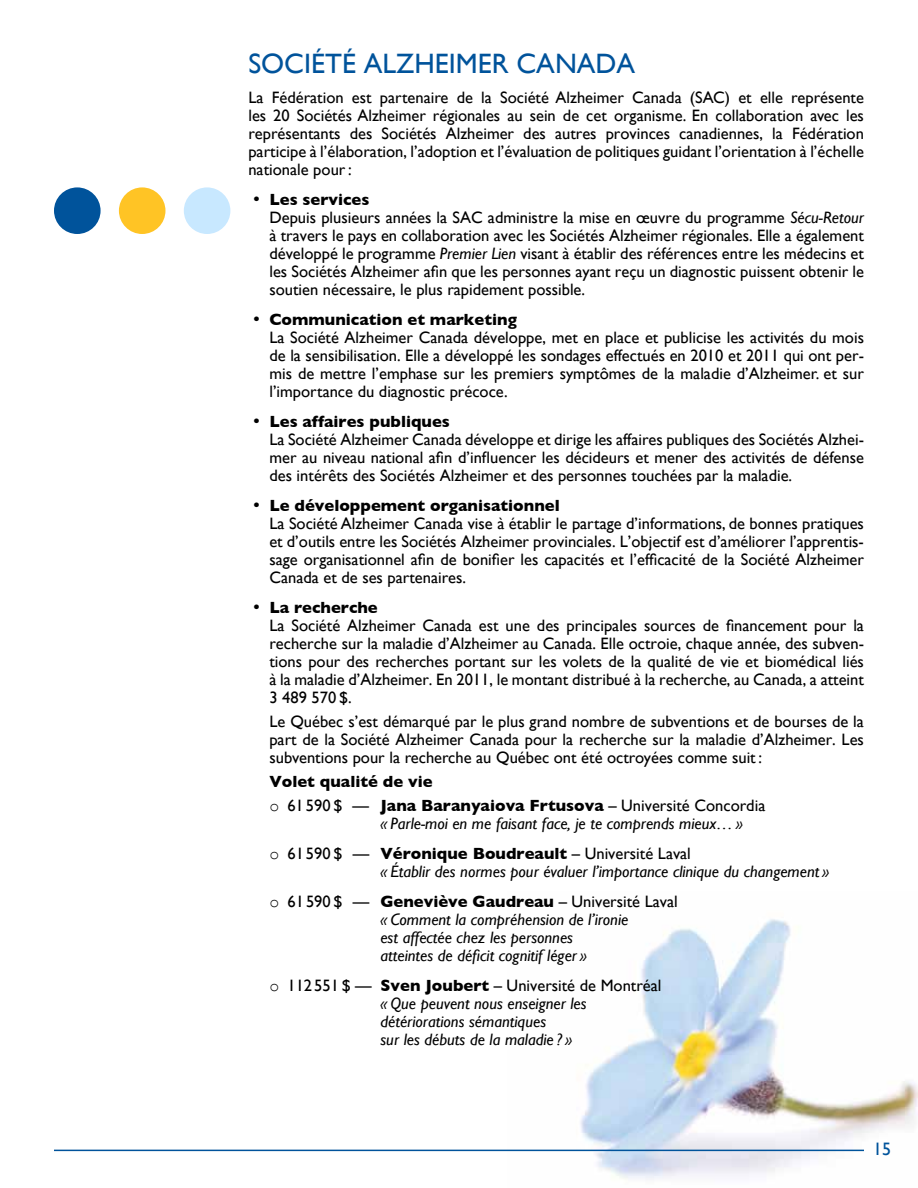
<style>
.page{position:relative;width:918px;height:1188px;background:#fff}
.page>*{position:absolute;margin:0;border:0;box-sizing:border-box;transform-origin:0 0}
.t1{font:28.05px "Gill Sans";color:#00539b}
.t2{font:18px "Gill Sans";color:#00539b}
.t3{font:16.5px/18px "Gill Sans";color:#000}
.t4{font:italic 16.5px/18px "Gill Sans";color:#000}
.t5{font:700 16.5px/24px "Gill Sans";color:#000}
.s1{font-style:italic}
.s2{font-weight:700}
.s3{font-family:"Courier New";font-weight:400}
.s4{font-weight:400}
.s5{font-family:"Courier New";font-style:normal}
.s6{font-style:normal}
.s7{font-weight:700;font-style:normal}
</style>
<div class="page">
<img style="left:507px;top:919px;width:411px;height:261px">
<hr style="left:54px;top:1150px;width:810px;height:1px;background:#00539b">
<div style="left:54px;top:187px;width:47px;height:47px;background:#00539b;border-radius:50%"></div>
<div style="left:119px;top:187px;width:46px;height:47px;background:#ffc425;border-radius:50%"></div>
<div style="left:184px;top:187px;width:46px;height:47px;background:#c8e8ff;border-radius:50%"></div>
<h1 class="t1" style="left:248px;top:47px;width:19px">Soc</h1>
<h1 class="t1" style="left:304px;top:47px;width:333px">iété Alzh eimer Canada</h1>
<p class="t3" style="left:248px;top:89px;width:617px;text-align:justify">La Fédération est partenaire de la Société Alzheimer Canada (SAC) et elle représente les 20 Sociétés Alzheimer régionales au sein de cet organisme. En collaboration avec les représentants des Sociétés Alzheimer des autres provinces canadiennes, la Fédération participe à l’élaboration, l’adoption et l’évaluation de politiques guidant l’orientation à l’échelle nationale pour :</p>
<p class="t5" style="left:253px;top:188px;width:118px">• Les services</p>
<p class="t3" style="left:253px;top:209px;width:613px">Depuis plusieurs années la SAC administre la mise en œuvre du programme <span class="s1">Sécu-Retour</span></p>
<p class="t3" style="left:269px;top:227px;width:596px">à travers le pays en collaboration avec les Sociétés Alzheimer régionales. Elle a également</p>
<p class="t3" style="left:269px;top:245px;width:596px">développé le programme <span class="s1">Premier Lien</span> visant à établir des références entre les médecins et</p>
<p class="t3" style="left:269px;top:263px;width:596px">les Sociétés Alzheimer afin que les personnes ayant reçu un diagnostic puissent obtenir le</p>
<p class="t3" style="left:269px;top:281px;width:317px">soutien nécessaire, le plus rapidement possible.</p>
<p class="t5" style="left:253px;top:308px;width:266px">• Communication et marketing</p>
<p class="t3" style="left:253px;top:329px;width:613px">La Société Alzheimer Canada développe, met en place et publicise les activités du mois</p>
<p class="t3" style="left:269px;top:347px;width:596px">de la sensibilisation. Elle a développé les sondages effectués en 2010 et 2011 qui ont per-</p>
<p class="t3" style="left:269px;top:365px;width:596px">mis de mettre l’emphase sur les premiers symptômes de la maladie d’Alzheimer. et sur</p>
<p class="t3" style="left:269px;top:383px;width:240px">l’importance du diagnostic précoce.</p>
<p class="t3" style="left:269px;top:413px;width:596px;text-indent:-16px">• <span class="s2">Les affaires publiques<br></span>La Société Alzheimer Canada développe et dirige les affaires publiques des Sociétés Alzhei&shy;mer au niveau national afin d’influencer les décideurs et mener des activités de défense des intérêts des Sociétés Alzheimer et des personnes touchées par la maladie.</p>
<p class="t3" style="left:269px;top:497px;width:596px;text-indent:-16px">• <span class="s2">Le développement organisationnel<br></span>La Société Alzheimer Canada vise à établir le partage d’informations, de bonnes pratiques et d’outils entre les Sociétés Alzheimer provinciales. L’objectif est d’améliorer l’apprentis&shy;sage organisationnel afin de bonifier les capacités et l’efficacité de la Société Alzheimer Canada et de ses partenaires.</p>
<p class="t3" style="left:269px;top:599px;width:596px;text-indent:-16px">• <span class="s2">La recherche<br></span>La Société Alzheimer Canada est une des principales sources de financement pour la recherche sur la maladie d’Alzheimer au Canada. Elle octroie, chaque année, des subven&shy;tions pour des recherches portant sur les volets de la qualité de vie et biomédical liés à la maladie d’Alzheimer. En 2011, le montant distribué à la recherche, au Canada, a atteint 3 489 570 $.</p>
<p class="t3" style="left:269px;top:713px;width:596px;text-align:justify;text-indent:-16px">Le Québec s’est démarqué par le plus grand nombre de subventions et de bourses de la part de la Société Alzheimer Canada pour la recherche sur la maladie d’Alzheimer. Les subventions pour la recherche au Québec ont été octroyées comme suit :</p>
<p class="t5" style="left:269px;top:770px;width:497px">Volet qualité de vie<br><span class="s3">o</span> <span class="s4">61 590 $ —</span> Jana Baranyaiova Frtusova <span class="s4">– Université Concordia</span></p>
<p class="t4" style="left:269px;top:809px;width:475px;line-height:30px;text-indent:111px">« Parle-moi en me faisant face, je te comprends mieux… » <span class="s5">o</span> <span class="s6">61590 $ —</span> <span class="s7">Véronique Boudreault</span> <span class="s6">– Université Laval</span></p>
<p class="t4" style="left:269px;top:857px;width:561px;line-height:30px;text-indent:111px">« Établir des normes pour évaluer l’importance clinique du changement » <span class="s5">o</span> <span class="s6">61590 $ —</span> <span class="s7">Geneviève Gaudreau</span> <span class="s6">– Université Laval</span></p>
<p class="t4" style="left:380px;top:911px;width:249px">« Comment la compréhension de l’ironie est affectée chez les personnes atteintes de déficit cognitif léger »</p>
<p class="t4" style="left:380px;top:977px;width:283px;text-indent:-111px"><span class="s5">o</span> <span class="s6">112551 $ —</span> <span class="s7">Sven Joubert</span> <span class="s6">– Université de Montréal </span>« Que peuvent nous enseigner les détériorations sémantiques<br>sur les débuts de la maladie ? »</p>
<p class="t2" style="left:873px;top:1138px;width:19px">15</p>
</div>
